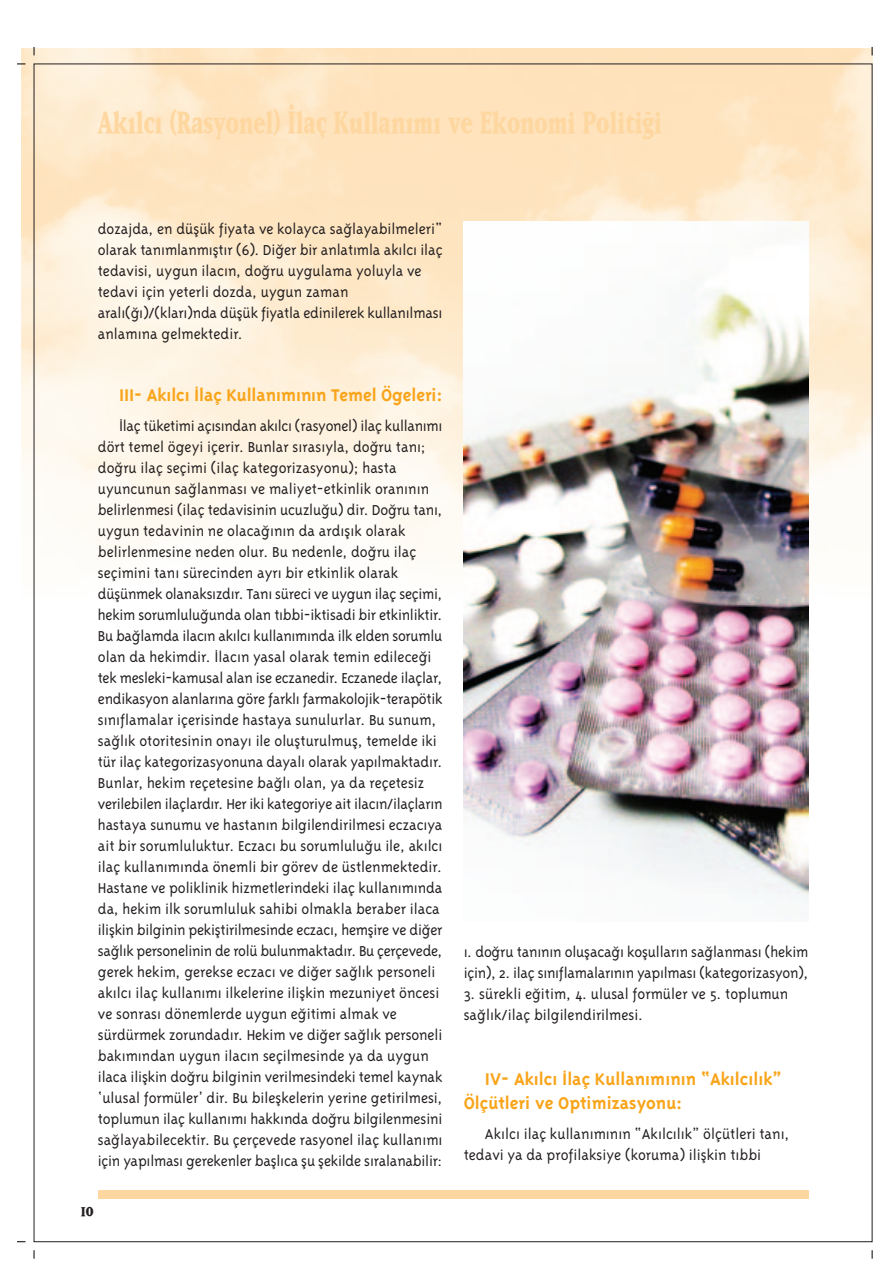
<style>
.page{position:relative;width:893px;height:1263px;background:#fff}
.page>*{position:absolute;margin:0;border:0;box-sizing:border-box;transform-origin:0 0}
.t1{font:800 36px "Matrix Trk";color:#fed7a0;scale:.7 1}
.t2{font:800 21px "Matrix Trk";color:#231f20;scale:.7 1}
.t3{font:700 19.5px/24px "Triplex";color:#f9a51b}
.t4{font:300 16.5px/21px "Triplex";letter-spacing:-.005em;color:#231f20}
</style>
<div class="page">
<img style="left:21px;top:49px;width:851px;height:559px">
<div style="left:98px;top:1191px;width:710px;height:8px;background:#fed7a0"></div>
<img style="left:463px;top:221px;width:345px;height:681px">
<h1 class="t1" style="left:98px;top:104px;width:807px">Ak›lc› (Rasyonel) ‹laç Kullan›m› ve Ekonomi Politi¤i</h1>
<p class="t4" style="left:98px;top:220px;width:346px">dozajda, en düflük fiyata ve kolayca sa¤layabilmeleri" olarak tan›mlanm›flt›r (6). Di¤er bir anlat›mla ak›lc› ilaç tedavisi, uygun ilac›n, do¤ru uygulama yoluyla ve tedavi için yeterli dozda, uygun zaman aral›(¤›)/(klar›)nda düflük fiyatla edinilerek kullan›lmas› anlam›na gelmektedir.</p>
<p class="t3" style="left:119px;top:385px;width:325px">III- Ak›lc› ‹laç Kullan›m›n›n Temel Ögeleri:</p>
<p class="t4" style="left:98px;top:417px;width:346px;text-indent:21px">‹laç tüketimi aç›s›ndan ak›lc› (rasyonel) ilaç kullan›m› dört temel ögeyi içerir. Bunlar s›ras›yla, do¤ru tan›; do¤ru ilaç seçimi (ilaç kategorizasyonu); hasta uyuncunun sa¤lanmas› ve maliyet-etkinlik oran›n›n belirlenmesi (ilaç tedavisinin ucuzlu¤u) dir. Do¤ru tan›, uygun tedavinin ne olaca¤›n›n da ard›fl›k olarak belirlenmesine neden olur. Bu nedenle, do¤ru ilaç seçimini tan› sürecinden ayr› bir etkinlik olarak düflünmek olanaks›zd›r. Tan› süreci ve uygun ilaç seçimi, hekim sorumlulu¤unda olan t›bbi-iktisadi bir etkinliktir.<br>Bu ba¤lamda ilac›n ak›lc› kullan›m›nda ilk elden sorumlu olan da hekimdir. ‹lac›n yasal olarak temin edilece¤i tek mesleki-kamusal alan ise eczanedir. Eczanede ilaçlar, endikasyon alanlar›na göre farkl› farmakolojik-terapötik s›n›flamalar içerisinde hastaya sunulurlar. Bu sunum, sa¤l›k otoritesinin onay› ile oluflturulmufl, temelde iki tür ilaç kategorizasyonuna dayal› olarak yap›lmaktad›r.<br>Bunlar, hekim reçetesine ba¤l› olan, ya da reçetesiz verilebilen ilaçlard›r. Her iki kategoriye ait ilac›n/ilaçlar›n hastaya sunumu ve hastan›n bilgilendirilmesi eczac›ya ait bir sorumluluktur. Eczac› bu sorumlulu¤u ile, ak›lc› ilaç kullan›m›nda önemli bir görev de üstlenmektedir.<br>Hastane ve poliklinik hizmetlerindeki ilaç kullan›m›nda da, hekim ilk sorumluluk sahibi olmakla beraber ilaca iliflkin bilginin pekifltirilmesinde eczac›, hemflire ve di¤er sa¤l›k personelinin de rolü bulunmaktad›r. Bu çerçevede, gerek hekim, gerekse eczac› ve di¤er sa¤l›k personeli ak›lc› ilaç kullan›m› ilkelerine iliflkin mezuniyet öncesi ve sonras› dönemlerde uygun e¤itimi almak ve sürdürmek zorundad›r. Hekim ve di¤er sa¤l›k personeli bak›m›ndan uygun ilac›n seçilmesinde ya da uygun ilaca iliflkin do¤ru bilginin verilmesindeki temel kaynak ‘ulusal formüler’ dir. Bu bileflkelerin yerine getirilmesi, toplumun ilaç kullan›m› hakk›nda do¤ru bilgilenmesini sa¤layabilecektir. Bu çerçevede rasyonel ilaç kullan›m› için yap›lmas› gerekenler bafll›ca flu flekilde s›ralanabilir:</p>
<p class="t2" style="left:81px;top:1199px;width:20px">10</p>
<p class="t4" style="left:463px;top:943px;width:346px">1. do¤ru tan›n›n oluflaca¤› koflullar›n sa¤lanmas› (hekim için), 2. ilaç s›n›flamalar›n›n yap›lmas› (kategorizasyon),</p>
<p class="t4" style="left:463px;top:985px;width:326px">3. sürekli e¤itim, 4. ulusal formüler ve 5. toplumun sa¤l›k/ilaç bilgilendirilmesi.</p>
<p class="t3" style="left:463px;top:1069px;width:319px;text-indent:21px">IV- Ak›lc› ‹laç Kullan›m›n›n “Ak›lc›l›k”<br>Ölçütleri ve Optimizasyonu:</p>
<p class="t4" style="left:463px;top:1124px;width:327px;text-indent:21px">Ak›lc› ilaç kullan›m›n›n “Ak›lc›l›k” ölçütleri tan›, tedavi ya da profilaksiye (koruma) iliflkin t›bbi</p>
</div>
